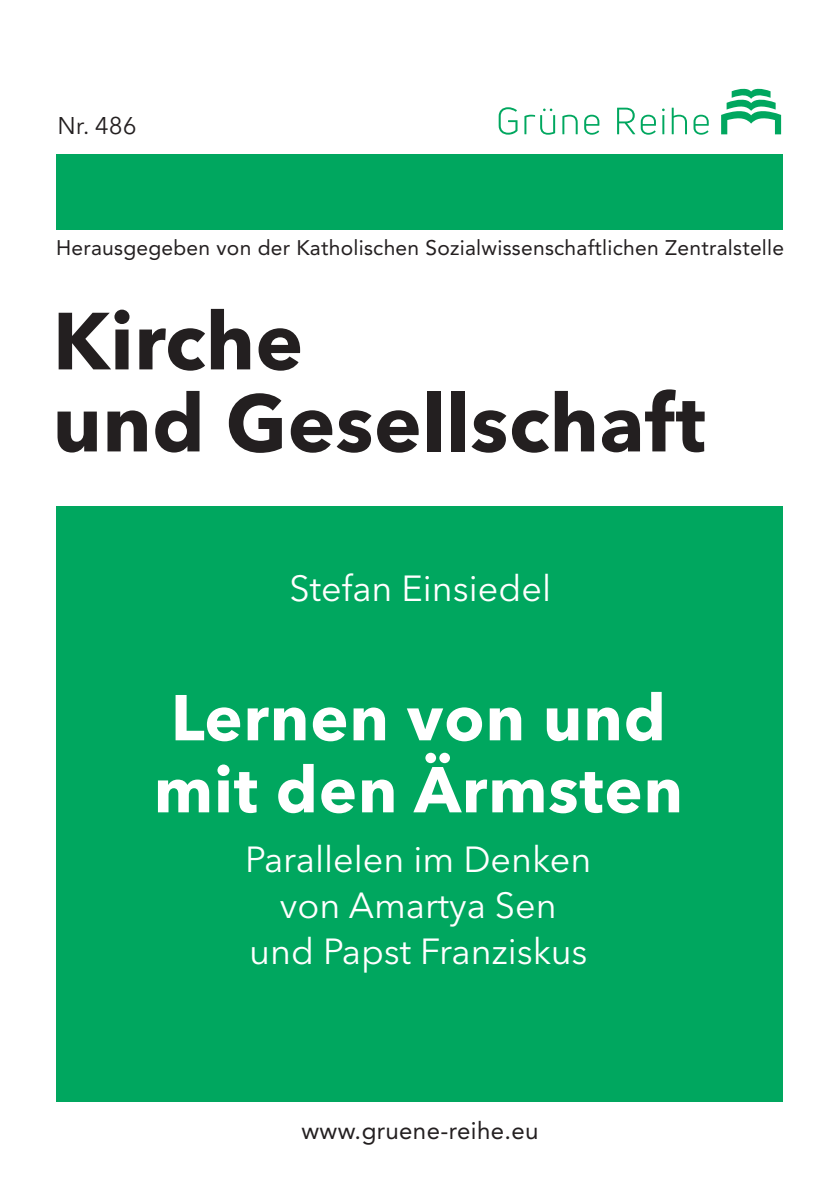
<style>
.page{position:relative;width:840px;height:1191px;background:#fff}
.page>*{position:absolute;margin:0;border:0;box-sizing:border-box;transform-origin:0 0}
.t1{font:700 80px/82px "Avenir Next LT Pro";letter-spacing:.005em;color:#231f20}
.t2{font:700 64px/72px "Avenir Next LT Pro";letter-spacing:.015em;color:#fff}
.t3{font:36px/46px "Avenir Next LT Pro";color:#fff;text-align:center}
.t4{font:24px "Avenir LT Std";letter-spacing:.015em;color:#231f20}
.t5{font:24px "Avenir Next LT Pro";color:#231f20}
.t6{font:21px "Avenir LT Std";letter-spacing:.01em;color:#231f20}
</style>
<div class="page">
<div style="left:57px;top:154px;width:725px;height:76px;background:#00a75f"></div>
<div style="left:57px;top:506px;width:725px;height:595px;background:#00a75f"></div>
<svg style="left:721px;top:88px;width:59px;height:46px"></svg>
<svg style="left:498px;top:107px;width:19px;height:28px"></svg>
<svg style="left:524px;top:109px;width:31px;height:26px"></svg>
<svg style="left:562px;top:115px;width:15px;height:19px"></svg>
<svg style="left:584px;top:115px;width:15px;height:20px"></svg>
<svg style="left:617px;top:108px;width:38px;height:27px"></svg>
<svg style="left:662px;top:108px;width:2px;height:26px"></svg>
<svg style="left:671px;top:108px;width:15px;height:26px"></svg>
<svg style="left:693px;top:115px;width:15px;height:20px"></svg>
<p class="t5" style="left:57px;top:111px;width:81px">Nr. 486</p>
<p class="t6" style="left:56px;top:236px;width:729px">Herausgegeben von der Katholischen Sozialwissenschaftlichen Zentralstelle</p>
<h1 class="t1" style="left:53px;top:300px;width:654px">Kirche<br>und Gesellschaft</h1>
<h3 class="t3" style="left:289px;top:566px;width:263px">Stefan Einsiedel</h3>
<h2 class="t2" style="left:154px;top:681px;width:530px">Lernen von und mit den Ärmsten</h2>
<h3 class="t3" style="left:245px;top:836px;width:347px">Parallelen im Denken von Amartya Sen und Papst Franziskus</h3>
<p class="t4" style="left:301px;top:1117px;width:238px">www.gruene-reihe.eu</p>
</div>
